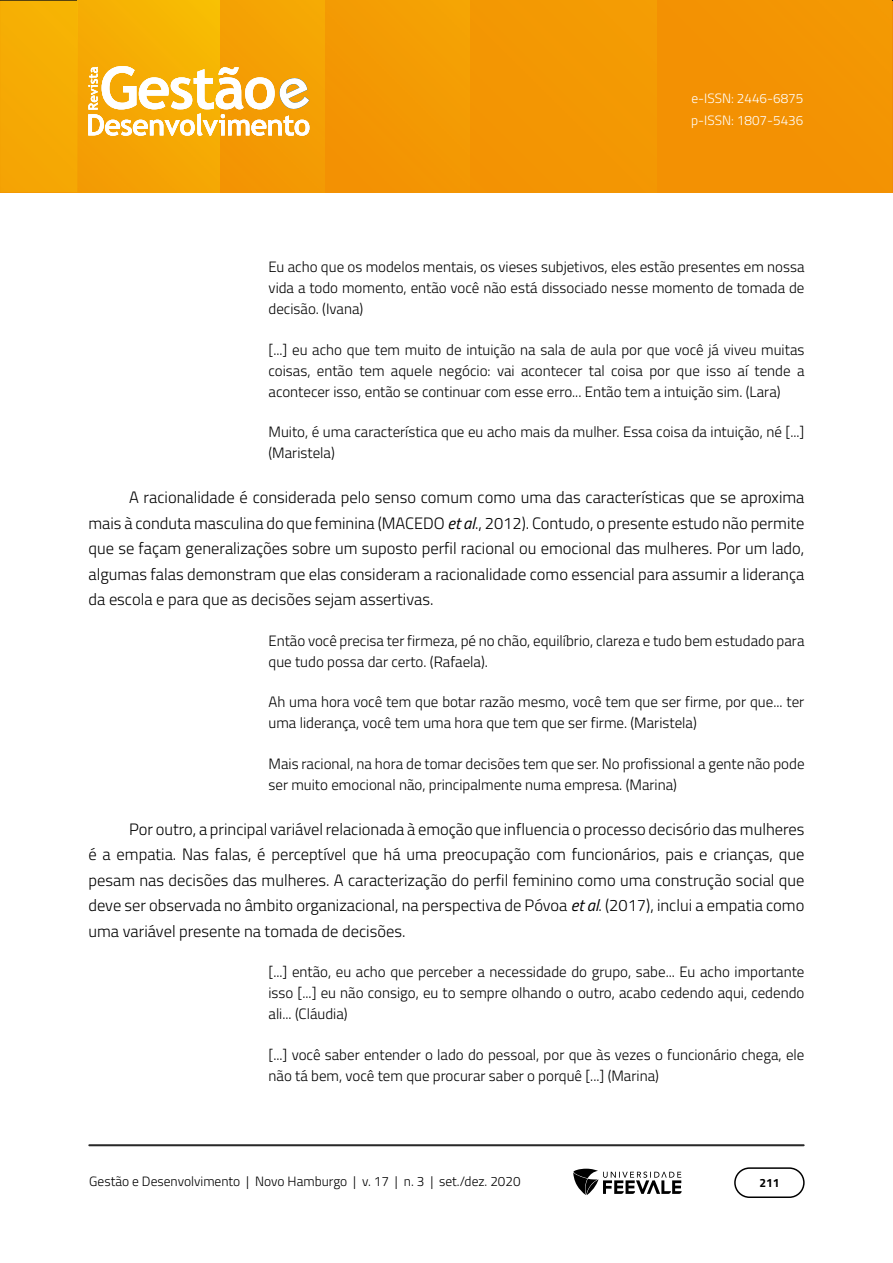
<style>
.page{position:relative;width:893px;height:1263px;background:#fff}
.page>*{position:absolute;margin:0;border:0;box-sizing:border-box;transform-origin:0 0}
.Corpo_de_texto{font:300 16.5px/25.5px "Titillium Web";color:#000;text-align:justify}
.Citação{font:300 15px/21px "Titillium Web";color:#000}
.t1{font:300 13.5px "Titillium Web";color:#000}
.t2{font:300 13.5px/22.5px "Titillium Web";color:#fff}
.t3{font:700 12px "Titillium Web";color:#000}
.s1{font-weight:400;font-style:italic}
</style>
<div class="page">
<img style="left:0;top:1px;width:892px;height:192px">
<img style="left:78px;top:1px;width:1px;height:192px">
<hr style="left:471px;top:1px;width:1px;height:192px;background:#f39503">
<hr style="left:89px;top:1144px;width:715px;height:2px;background:#282828">
<div style="left:734px;top:1167px;width:71px;height:31px;border:2px solid #000;border-radius:15px"></div>
<svg style="left:573px;top:1169px;width:109px;height:26px"></svg>
<svg style="left:88px;top:66px;width:221px;height:70px"></svg>
<p class="t2" style="left:691px;top:86px;width:114px">e-ISSN: 2446-6875 p-ISSN: 1807-5436</p>
<p class="Citação" style="left:268px;top:256px;width:537px;text-align:justify">Eu acho que os modelos mentais, os vieses subjetivos, eles estão presentes em nossa vida a todo momento, então você não está dissociado nesse momento de tomada de decisão. (Ivana)</p>
<p class="Citação" style="left:268px;top:338px;width:537px;text-align:justify">[...] eu acho que tem muito de intuição na sala de aula por que você já viveu muitas coisas, então tem aquele negócio: vai acontecer tal coisa por que isso aí tende a acontecer isso, então se continuar com esse erro... Então tem a intuição sim. (Lara)</p>
<p class="Citação" style="left:268px;top:421px;width:537px">Muito, é uma característica que eu acho mais da mulher. Essa coisa da intuição, né [...] (Maristela)</p>
<p class="Corpo_de_texto" style="left:88px;top:484px;width:717px;text-indent:40px">A racionalidade é considerada pelo senso comum como uma das características que se aproxima mais à conduta masculina do que feminina (MACEDO <span class="s1">et al</span>., 2012). Contudo, o presente estudo não permite que se façam generalizações sobre um suposto perfil racional ou emocional das mulheres. Por um lado, algumas falas demonstram que elas consideram a racionalidade como essencial para assumir a liderança da escola e para que as decisões sejam assertivas.</p>
<p class="Citação" style="left:268px;top:629px;width:537px">Então você precisa ter firmeza, pé no chão, equilíbrio, clareza e tudo bem estudado para que tudo possa dar certo. (Rafaela).</p>
<p class="Citação" style="left:268px;top:691px;width:537px">Ah uma hora você tem que botar razão mesmo, você tem que ser firme, por que... ter uma liderança, você tem uma hora que tem que ser firme. (Maristela)</p>
<p class="Citação" style="left:268px;top:752px;width:537px">Mais racional, na hora de tomar decisões tem que ser. No profissional a gente não pode ser muito emocional não, principalmente numa empresa. (Marina)</p>
<p class="Corpo_de_texto" style="left:88px;top:815px;width:717px;text-indent:40px">Por outro, a principal variável relacionada à emoção que influencia o processo decisório das mulheres é a empatia. Nas falas, é perceptível que há uma preocupação com funcionários, pais e crianças, que pesam nas decisões das mulheres. A caracterização do perfil feminino como uma construção social que deve ser observada no âmbito organizacional, na perspectiva de Póvoa <span class="s1">et al</span>. (2017), inclui a empatia como uma variável presente na tomada de decisões.</p>
<p class="Citação" style="left:268px;top:961px;width:537px;text-align:justify">[...] então, eu acho que perceber a necessidade do grupo, sabe... Eu acho importante isso [...] eu não consigo, eu to sempre olhando o outro, acabo cedendo aqui, cedendo ali... (Cláudia)</p>
<p class="Citação" style="left:268px;top:1043px;width:537px">[...] você saber entender o lado do pessoal, por que às vezes o funcionário chega, ele não tá bem, você tem que procurar saber o porquê [...] (Marina)</p>
<p class="t1" style="left:89px;top:1171px;width:433px">Gestão e Desenvolvimento | Novo Hamburgo | v. 17 | n. 3 | set./dez. 2020</p>
<p class="t3" style="left:759px;top:1174px;width:22px">211</p>
</div>
